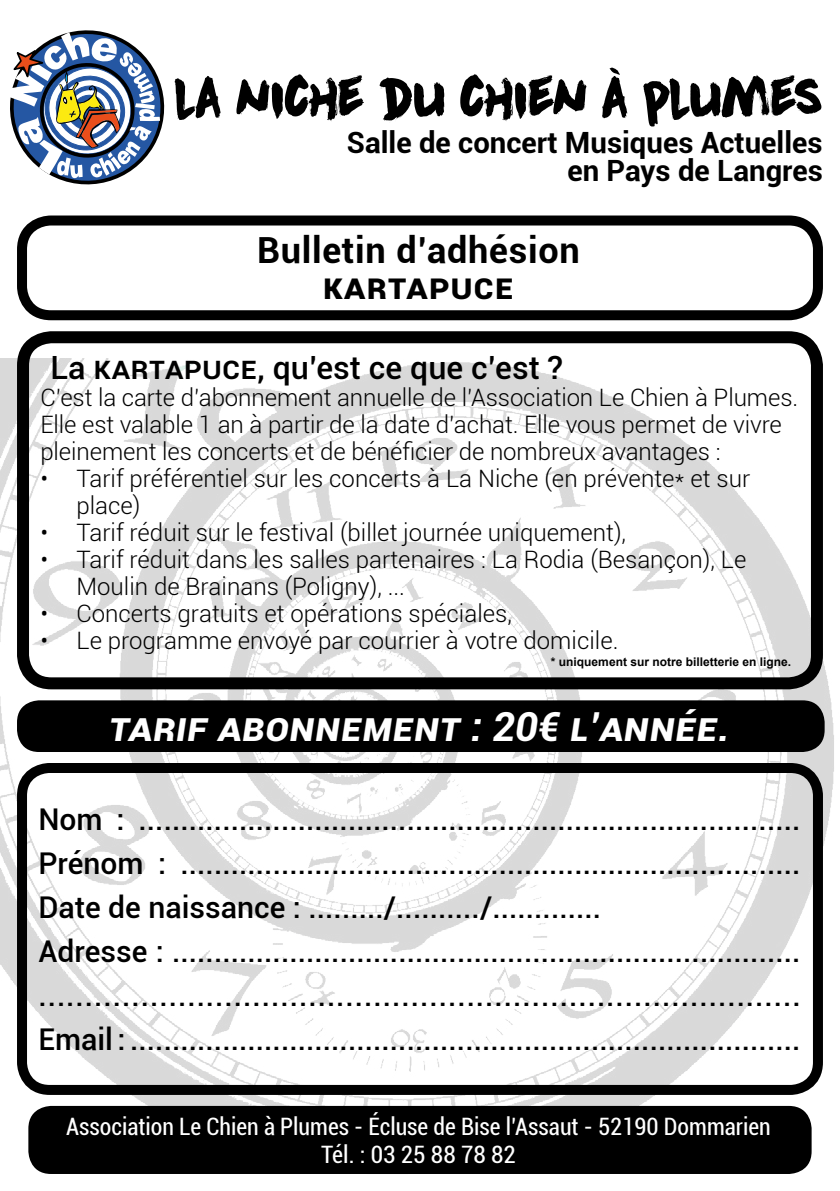
<style>
.page{position:relative;width:840px;height:1191px;background:#fff}
.page>*{position:absolute;margin:0;border:0;box-sizing:border-box;transform-origin:0 0}
.t1{font:52px "DK Downward Fall";letter-spacing:-.055em;color:#000}
.t2{font:italic 700 40px "Roboto";color:#fff}
.t3{font:700 36px/36px "Roboto";letter-spacing:.02em;color:#000;text-align:center}
.t4{font:500 32px "Roboto";color:#000}
.t5{font:500 30px/44px "Roboto";color:#000}
.t6{font:700 29.2px/27.8px "Roboto";color:#000;text-align:right}
.t7{font:300 24px/27px "Roboto";color:#000}
.t8{font:condensed 24px/28px "Roboto";color:#fff;text-align:center}
.t9{font:700 12px "Arial";color:#000}
</style>
<div class="page">
<img style="left:0;top:358px;width:834px;height:816px">
<svg style="left:10px;top:30px;width:155px;height:155px"></svg>
<div style="left:17px;top:331px;width:805px;height:358px;border:12px solid #000;border-radius:28px"></div>
<div style="left:17px;top:700px;width:807px;height:52px;background:#000;border-radius:22px"></div>
<div style="left:17px;top:215px;width:805px;height:105px;border:10px solid #000;border-radius:29px"></div>
<div style="left:17px;top:763px;width:805px;height:332px;border:10px solid #000;border-radius:28px"></div>
<div style="left:28px;top:1106px;width:783px;height:68px;background:#000;border-radius:23px"></div>
<h1 class="t1" style="left:173px;top:62px;width:651px">LA NICHE DU CHIEN À PLUMES</h1>
<p class="t6" style="left:347px;top:128px;width:477px">Salle de concert Musiques Actuelles en Pays de Langres</p>
<p class="t3" style="left:257px;top:231px;width:324px">Bulletin d’adhésion kartapuce</p>
<p class="t4" style="left:50px;top:345px;width:514px">La kartapuce, qu’est ce que c’est ?</p>
<p class="t7" style="left:40px;top:383px;width:758px">C’est la carte d’abonnement annuelle de l’Association Le Chien à Plumes.<br>Elle est valable 1 an à partir de la date d’achat. Elle vous permet de vivre pleinement les concerts et de bénéficier de nombreux avantages :</p>
<p class="t7" style="left:76px;top:464px;width:675px;text-indent:-36px">• Tarif préférentiel sur les concerts à La Niche (en prévente* et sur place)</p>
<p class="t7" style="left:40px;top:518px;width:587px">• Tarif réduit sur le festival (billet journée uniquement),</p>
<p class="t7" style="left:76px;top:545px;width:671px;text-indent:-36px">• Tarif réduit dans les salles partenaires : La Rodia (Besançon), Le<br>Moulin de Brainans (Poligny), ...</p>
<p class="t7" style="left:40px;top:599px;width:473px">• Concerts gratuits et opérations spéciales,</p>
<p class="t7" style="left:40px;top:626px;width:579px">• Le programme envoyé par courrier à votre domicile.</p>
<p class="t9" style="left:550px;top:653px;width:242px">* uniquement sur notre billetterie en ligne.</p>
<h2 class="t2" style="left:109px;top:698px;width:622px">Tarif abonnement : 20€ l’année.</h2>
<p class="t5" style="left:38px;top:796px;width:763px">Nom : ...............................................................................<br>Prénom : ..........................................................................<br>Date de naissance : ........./........../.............<br>Adresse : ........................................................................... ..................................................................................<br>Email : ................................................................................</p>
<p class="t8" style="left:66px;top:1111px;width:705px">Association Le Chien à Plumes - Écluse de Bise l’Assaut - 52190 Dommarien<br>Tél. : 03 25 88 78 82</p>
</div>
